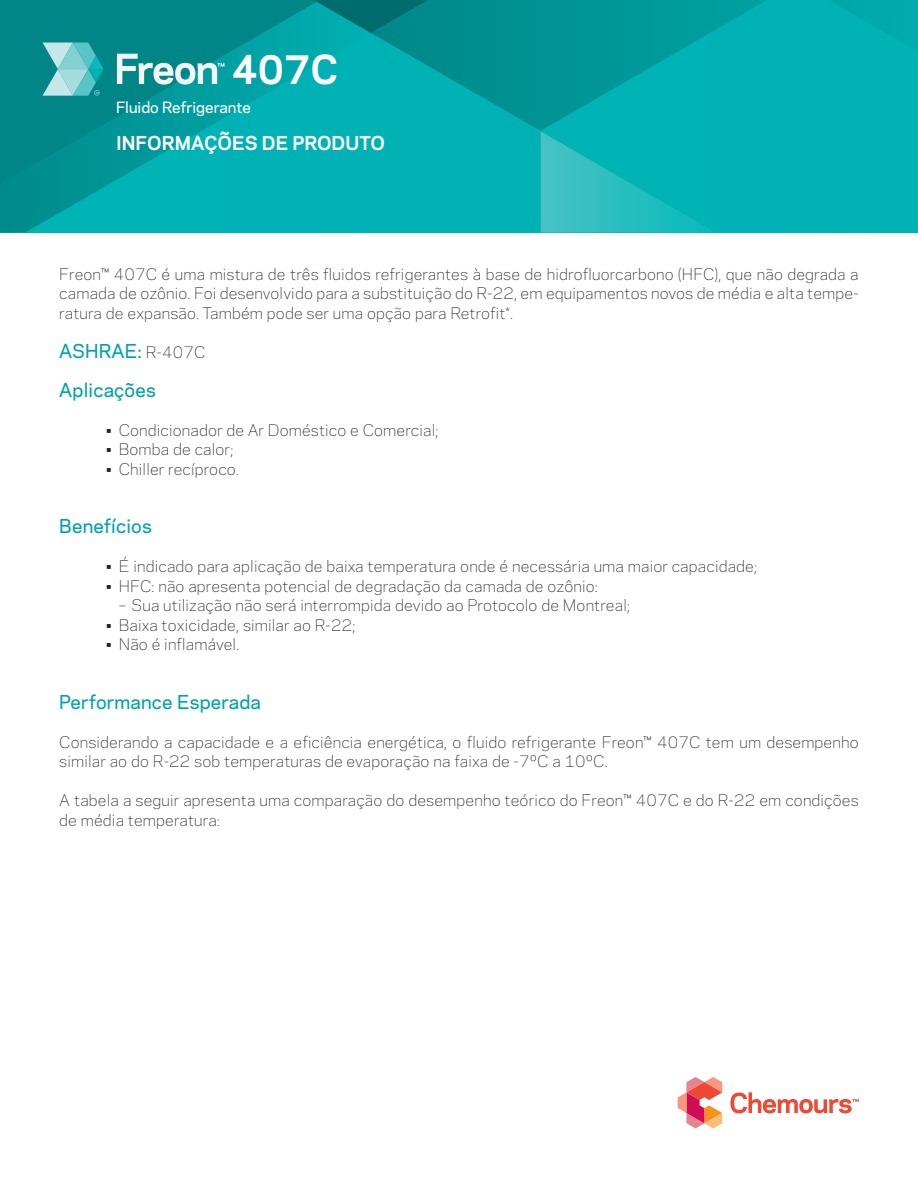
<style>
.page{position:relative;width:918px;height:1188px;background:#fff}
.page>*{position:absolute;margin:0;border:0;box-sizing:border-box;transform-origin:0 0}
.t1{font:700 37.5px "Galaxie Polaris";color:#fff}
.t2{font:500 18px/39px "Galaxie Polaris";letter-spacing:.01em;color:#00a3a5}
.t3{font:700 18px "Galaxie Polaris";color:#fff}
.t4{font:300 15px/19.5px "Galaxie Polaris";letter-spacing:.01em;color:#231f20}
.t5{font:500 14.7px "Galaxie Polaris";color:#fff}
.s1{font-weight:300;font-size:15px;color:#231f20}
</style>
<div class="page">
<div style="left:0;top:2px;width:314px;height:231px;background:#008687"></div>
<img style="left:314px;top:0;width:57px;height:33px">
<svg style="left:371px;top:0;width:169px;height:33px;background:#008789"></svg>
<img style="left:26px;top:33px;width:514px;height:200px">
<img style="left:371px;top:33px;width:169px;height:98px">
<img style="left:540px;top:0;width:378px;height:233px">
<svg style="left:730px;top:1092px;width:129px;height:21px"></svg>
<svg style="left:678px;top:1077px;width:44px;height:51px"></svg>
<svg style="left:43px;top:43px;width:61px;height:53px;background:#65bfc1"></svg>
<svg style="left:117px;top:54px;width:108px;height:31px"></svg>
<h1 class="t1" style="left:232px;top:41px;width:108px">407C</h1>
<p class="t5" style="left:116px;top:96px;width:137px">Fluido Refrigerante</p>
<p class="t3" style="left:116px;top:130px;width:270px">INFORMAÇÕES DE PRODUTO</p>
<p class="t4" style="left:59px;top:264px;width:801px;text-align:justify">Freon™ 407C é uma mistura de três fluidos refrigerantes à base de hidrofluorcarbono (HFC), que não degrada a camada de ozônio. Foi desenvolvido para a substituição do R-22, em equipamentos novos de média e alta tempe&shy;ratura de expansão. Também pode ser uma opção para Retrofit*.</p>
<p class="t2" style="left:59px;top:330px;width:148px">ASHRAE: <span class="s1">R-407C<br></span>Aplicações</p>
<p class="t4" style="left:106px;top:420px;width:334px">• Condicionador de Ar Doméstico e Comercial;</p>
<p class="t4" style="left:106px;top:439px;width:129px">• Bomba de calor;</p>
<p class="t4" style="left:106px;top:459px;width:134px">• Chiller recíproco.</p>
<p class="t2" style="left:59px;top:506px;width:94px">Benefícios</p>
<p class="t4" style="left:106px;top:556px;width:653px">• É indicado para aplicação de baixa temperatura onde é necessária uma maior capacidade;</p>
<p class="t4" style="left:106px;top:576px;width:493px">• HFC: não apresenta potencial de degradação da camada de ozônio:</p>
<p class="t4" style="left:119px;top:595px;width:513px">– Sua utilização não será interrompida devido ao Protocolo de Montreal;</p>
<p class="t4" style="left:106px;top:615px;width:251px">• Baixa toxicidade, similar ao R-22;</p>
<p class="t4" style="left:106px;top:634px;width:135px">• Não é inflamável.</p>
<p class="t2" style="left:59px;top:681px;width:203px">Performance Esperada</p>
<p class="t4" style="left:59px;top:732px;width:801px">Considerando a capacidade e a eficiência energética, o fluido refrigerante Freon™ 407C tem um desempenho similar ao do R-22 sob temperaturas de evaporação na faixa de -7ºC a 10ºC.</p>
<p class="t4" style="left:59px;top:790px;width:801px">A tabela a seguir apresenta uma comparação do desempenho teórico do Freon™ 407C e do R-22 em condições de média temperatura:</p>
</div>
